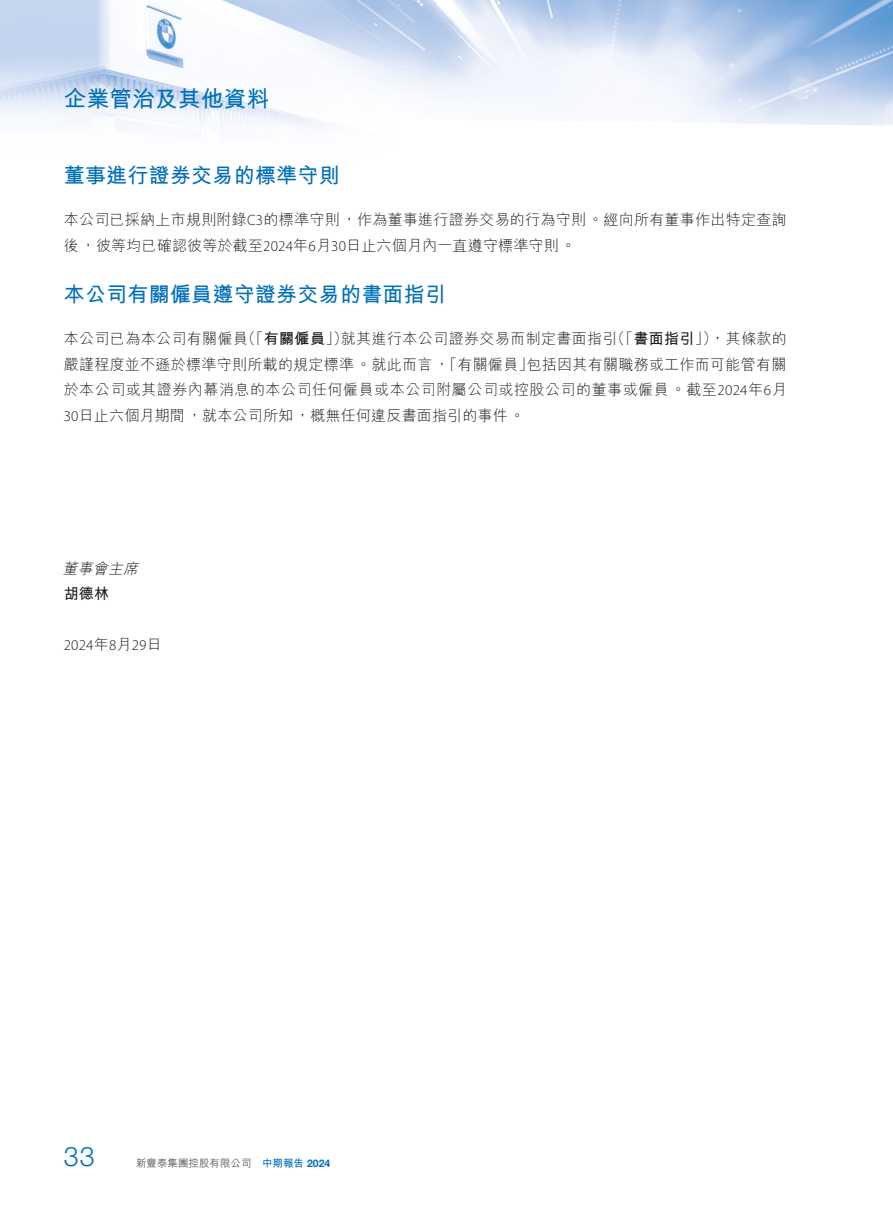
<style>
.page{position:relative;width:893px;height:1212px;background:#fff}
.page>*{position:absolute;margin:0;border:0;box-sizing:border-box;transform-origin:0 0}
.t1{font:300 27px "Helvetica Neue LT Pro";color:#006fb9}
.t2{font:700 22.5px "M Hei HK";letter-spacing:.015em;color:#006fb9}
.t3{font:700 21px "M Hei HK";letter-spacing:.01em;color:#006fb9}
.t4{font:300 15px/25.5px "M Hei HK";letter-spacing:.02em;color:#1c1c1b}
.t5{font:300 15px "Myriad Pro";letter-spacing:.015em;color:#1c1c1b}
.t6{font:italic 300 15px "M Hei HK";color:#1c1c1b}
.t7{font:700 15px "M Hei HK";color:#1c1c1b}
.t8{font:500 10.5px "M Hei HK";color:#636362}
.t9{font:700 10.5px "M Hei HK";color:#006fb9}
.s1{font-family:"Myriad Pro"}
.s2{font-weight:700}
.s3{font-family:"M Hei HK"}
.s4{font-family:"Helvetica Neue LT Pro"}
</style>
<div class="page">
<img style="left:0;top:0;width:893px;height:129px">
<h2 class="t2" style="left:64px;top:83px;width:207px">企業管治及其他資料</h2>
<h3 class="t3" style="left:64px;top:160px;width:278px">董事進行證券交易的標準守則</h3>
<p class="t4" style="left:64px;top:207px;width:724px">本公司已採納上市規則附錄<span class="s1">C3</span>的標準守則，作為董事進行證券交易的行為守則。經向所有董事作出特定查詢後，彼等均已確認彼等於截至<span class="s1">2024</span>年月<span class="s1">6 30</span>日止六個月內一直遵守標準守則。</p>
<h3 class="t3" style="left:64px;top:279px;width:384px">本公司有關僱員遵守證券交易的書面指引</h3>
<p class="t4" style="left:710px;top:326px;width:78px">，其條款的</p>
<p class="t4" style="left:241px;top:326px;width:109px">（「<span class="s2">有關僱員</span>」）</p>
<p class="t4" style="left:610px;top:326px;width:109px">（「<span class="s2">書面指引</span>」）</p>
<p class="t4" style="left:341px;top:326px;width:278px">就其進行本公司證券交易而制定書面指引</p>
<p class="t4" style="left:64px;top:326px;width:186px">本公司已為本公司有關僱員</p>
<p class="t4" style="left:64px;top:351px;width:724px">嚴謹程度並不遜於標準守則所載的規定標準。就此而言 「，有關僱員」<br>於本公司或其證券內幕消息的本公司任何僱員或本公司附屬公司或控股公司的董事或僱員。截至<span class="s1">2024</span>年月<span class="s1">6<br>30</span>日止六個月期間，就本公司所知，概無任何違反書面指引的事件。</p>
<p class="t4" style="left:527px;top:351px;width:261px">包括因其有關職務或工作而可能管有關</p>
<p class="t6" style="left:62px;top:558px;width:82px">董事會主席</p>
<p class="t7" style="left:64px;top:583px;width:47px">胡德林</p>
<p class="t5" style="left:64px;top:636px;width:100px">2024<span class="s3">年月</span>8 29<span class="s3">日</span></p>
<h1 class="t1" style="left:64px;top:1140px;width:33px">33</h1>
<p class="t8" style="left:136px;top:1155px;width:117px">新豐泰集團控股有限公司</p>
<p class="t9" style="left:262px;top:1155px;width:70px">中期報告 <span class="s4">2024</span></p>
</div>
